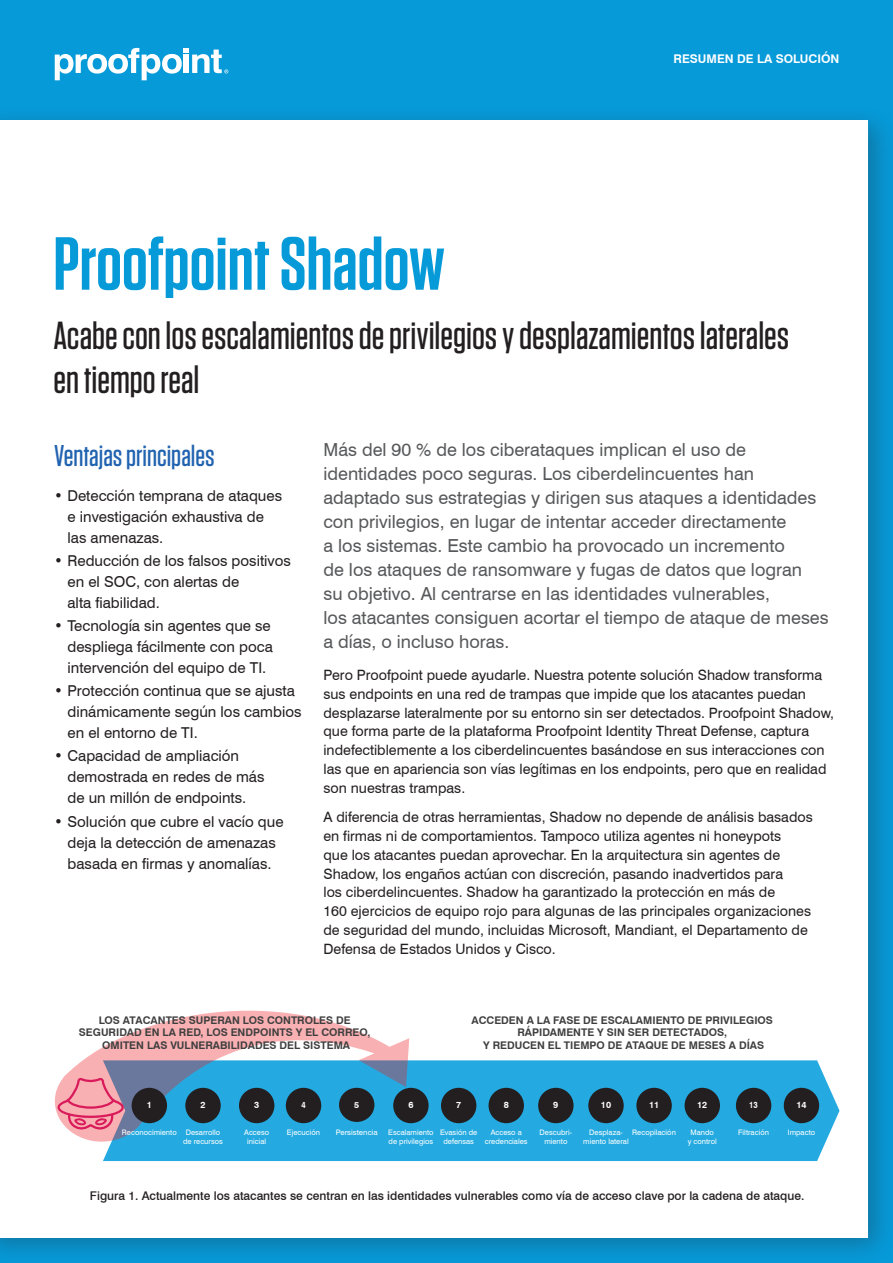
<style>
.page{position:relative;width:893px;height:1263px;background:#fff}
.page>*{position:absolute;margin:0;border:0;box-sizing:border-box;transform-origin:0 0}
.t1{font:600 75px "Tungsten";color:#069ad9}
.t2{font:500 39px/43.5px "Tungsten";color:#231f20}
.t3{font:500 30px "Tungsten";color:#2163b0}
.t4{font:18px/24px "Swiss 721 BT";color:#57585a}
.t5{font:15px/21px "Swiss 721 BT";color:#231f20}
.t6{font:14.25px/18.8px "Swiss 721 BT";color:#231f20}
.t7{font:500 12px "Swiss 721 BT";color:#231f20}
.t8{font:700 12px "Swiss 721 BT";color:#fff}
.t9{font:700 10.5px/12.6px "Swiss 721 BT";color:#3e3e3f;text-align:center}
.t10{font:700 9px "Swiss 721 BT";color:#fff}
.t11{font:700 9px "Swiss 721 BT";color:#fff;scale:.85 1}
.t12{font:700 9px "Swiss 721 BT";color:#fff;scale:.84 1}
.t13{font:700 8.7px "Swiss 721 BT";color:#fff;scale:1.04 1}
.t14{font:7.5px/9px "Swiss 721 BT";color:#fff;text-align:center}
.t15{font:7.5px "Swiss 721 BT";color:#fff;scale:1.04 1}
</style>
<div class="page">
<div style="left:0;top:0;width:893px;height:104px;background:#069ad9"></div>
<div style="left:0;top:104px;width:893px;height:1159px;background:#231f20;opacity:.3"></div>
<div style="left:0;top:120px;width:868px;height:1117px;background:#fff"></div>
<svg style="left:55px;top:48px;width:173px;height:32px"></svg>
<div style="left:103px;top:1060px;width:736px;height:101px;background:#24aae1"></div>
<svg style="left:55px;top:1011px;width:354px;height:131px"></svg>
<svg style="left:58px;top:1078px;width:66px;height:53px;background:#e78fa0"></svg>
<div style="left:132px;top:1088px;width:35px;height:35px;background:#231f20;border-radius:50%"></div>
<div style="left:185px;top:1088px;width:36px;height:35px;background:#231f20;border-radius:50%"></div>
<div style="left:239px;top:1088px;width:35px;height:35px;background:#231f20;border-radius:50%"></div>
<div style="left:286px;top:1088px;width:35px;height:35px;background:#231f20;border-radius:50%"></div>
<div style="left:339px;top:1088px;width:35px;height:34px;background:#231f20;border-radius:50%"></div>
<div style="left:393px;top:1088px;width:36px;height:35px;background:#231f20;border-radius:50%"></div>
<div style="left:441px;top:1088px;width:35px;height:35px;background:#231f20;border-radius:50%"></div>
<div style="left:489px;top:1088px;width:35px;height:35px;background:#231f20;border-radius:50%"></div>
<div style="left:538px;top:1088px;width:36px;height:35px;background:#231f20;border-radius:50%"></div>
<div style="left:588px;top:1088px;width:36px;height:35px;background:#231f20;border-radius:50%"></div>
<div style="left:636px;top:1088px;width:36px;height:35px;background:#231f20;border-radius:50%"></div>
<div style="left:685px;top:1088px;width:35px;height:35px;background:#231f20;border-radius:50%"></div>
<div style="left:736px;top:1088px;width:35px;height:35px;background:#231f20;border-radius:50%"></div>
<div style="left:784px;top:1088px;width:35px;height:35px;background:#231f20;border-radius:50%"></div>
<p class="t8" style="left:673px;top:52px;width:167px">RESUMEN DE LA SOLUCIÓN</p>
<h1 class="t1" style="left:53px;top:224px;width:393px">Proofpoint Shadow</h1>
<h2 class="t2" style="left:53px;top:315px;width:737px">Acabe con los escalamientos de privilegios y desplazamientos laterales en tiempo real</h2>
<h3 class="t3" style="left:54px;top:440px;width:162px">Ventajas principales</h3>
<p class="t5" style="left:68px;top:485px;width:216px;text-indent:-14px">• Detección temprana de ataques e investigación exhaustiva de las amenazas.</p>
<p class="t5" style="left:68px;top:550px;width:225px;text-indent:-14px">• Reducción de los falsos positivos en el SOC, con alertas de<br>alta fiabilidad.</p>
<p class="t5" style="left:68px;top:615px;width:207px;text-indent:-14px">• Tecnología sin agentes que se despliega fácilmente con poca intervención del equipo de TI.</p>
<p class="t5" style="left:68px;top:680px;width:235px;text-indent:-14px">• Protección continua que se ajusta dinámicamente según los cambios en el entorno de TI.</p>
<p class="t5" style="left:68px;top:745px;width:199px;text-indent:-14px">• Capacidad de ampliación demostrada en redes de más de un millón de endpoints.</p>
<p class="t5" style="left:54px;top:811px;width:231px;text-align:center">• Solución que cubre el vacío que deja la detección de amenazas basada en firmas y anomalías.</p>
<p class="t4" style="left:323px;top:437px;width:507px">Más del 90 % de los ciberataques implican el uso de identidades poco seguras. Los ciberdelincuentes han adaptado sus estrategias y dirigen sus ataques a identidades con privilegios, en lugar de intentar acceder directamente<br>a los sistemas. Este cambio ha provocado un incremento<br>de los ataques de ransomware y fugas de datos que logran<br>su objetivo. Al centrarse en las identidades vulnerables,<br>los atacantes consiguen acortar el tiempo de ataque de meses a días, o incluso horas.</p>
<p class="t6" style="left:323px;top:666px;width:512px">Pero Proofpoint puede ayudarle. Nuestra potente solución Shadow transforma sus endpoints en una red de trampas que impide que los atacantes puedan desplazarse lateralmente por su entorno sin ser detectados. Proofpoint Shadow, que forma parte de la plataforma Proofpoint Identity Threat Defense, captura indefectiblemente a los ciberdelincuentes basándose en sus interacciones con las que en apariencia son vías legítimas en los endpoints, pero que en realidad son nuestras trampas.</p>
<p class="t6" style="left:323px;top:808px;width:491px">A diferencia de otras herramientas, Shadow no depende de análisis basados en firmas ni de comportamientos. Tampoco utiliza agentes ni honeypots<br>que los atacantes puedan aprovechar. En la arquitectura sin agentes de Shadow, los engaños actúan con discreción, pasando inadvertidos para<br>los ciberdelincuentes. Shadow ha garantizado la protección en más de<br>160 ejercicios de equipo rojo para algunas de las principales organizaciones de seguridad del mundo, incluidas Microsoft, Mandiant, el Departamento de Defensa de Estados Unidos y Cisco.</p>
<p class="t9" style="left:79px;top:1013px;width:293px">LOS ATACANTES SUPERAN LOS CONTROLES DE<br>SEGURIDAD EN LA RED, LOS ENDPOINTS Y EL CORREO,<br>OMITEN LAS VULNERABILIDADES DEL SISTEMA</p>
<p class="t9" style="left:471px;top:1013px;width:303px">ACCEDEN A LA FASE DE ESCALAMIENTO DE PRIVILEGIOS<br>RÁPIDAMENTE Y SIN SER DETECTADOS,<br>Y REDUCEN EL TIEMPO DE ATAQUE DE MESES A DÍAS</p>
<p class="t10" style="left:147px;top:1100px;width:7px">1</p>
<p class="t14" style="left:122px;top:1128px;width:56px">Reconocimiento</p>
<p class="t10" style="left:200px;top:1100px;width:7px">2</p>
<p class="t14" style="left:183px;top:1128px;width:41px">Desarrollo de recursos</p>
<p class="t10" style="left:254px;top:1100px;width:7px">3</p>
<p class="t14" style="left:244px;top:1128px;width:26px">Acceso inicial</p>
<p class="t12" style="left:301px;top:1100px;width:7px">4</p>
<p class="t14" style="left:287px;top:1128px;width:35px">Ejecución</p>
<p class="t13" style="left:354px;top:1099px;width:6px">5</p>
<p class="t15" style="left:336px;top:1128px;width:42px">Persistencia</p>
<p class="t10" style="left:408px;top:1100px;width:7px">6</p>
<p class="t14" style="left:388px;top:1128px;width:47px;text-align:left">Escalamiento de privilegios</p>
<p class="t10" style="left:456px;top:1100px;width:7px">7</p>
<p class="t14" style="left:440px;top:1128px;width:39px">Evasión de defensas</p>
<p class="t10" style="left:504px;top:1100px;width:7px">8</p>
<p class="t14" style="left:485px;top:1128px;width:44px">Acceso a credenciales</p>
<p class="t10" style="left:553px;top:1100px;width:7px">9</p>
<p class="t14" style="left:540px;top:1128px;width:34px">Descubri&shy;miento</p>
<p class="t10" style="left:601px;top:1100px;width:12px">10</p>
<p class="t14" style="left:583px;top:1128px;width:47px">Desplaza&shy;miento lateral</p>
<p class="t10" style="left:649px;top:1100px;width:12px">11</p>
<p class="t14" style="left:632px;top:1128px;width:45px">Recopilación</p>
<p class="t10" style="left:697px;top:1100px;width:12px">12</p>
<p class="t14" style="left:688px;top:1128px;width:31px">Mando<br>y control</p>
<p class="t11" style="left:749px;top:1100px;width:12px">13</p>
<p class="t14" style="left:738px;top:1128px;width:32px">Filtración</p>
<p class="t10" style="left:796px;top:1100px;width:12px">14</p>
<p class="t14" style="left:788px;top:1128px;width:29px">Impacto</p>
<p class="t7" style="left:90px;top:1188px;width:716px">Figura 1. Actualmente los atacantes se centran en las identidades vulnerables como vía de acceso clave por la cadena de ataque.</p>
</div>
